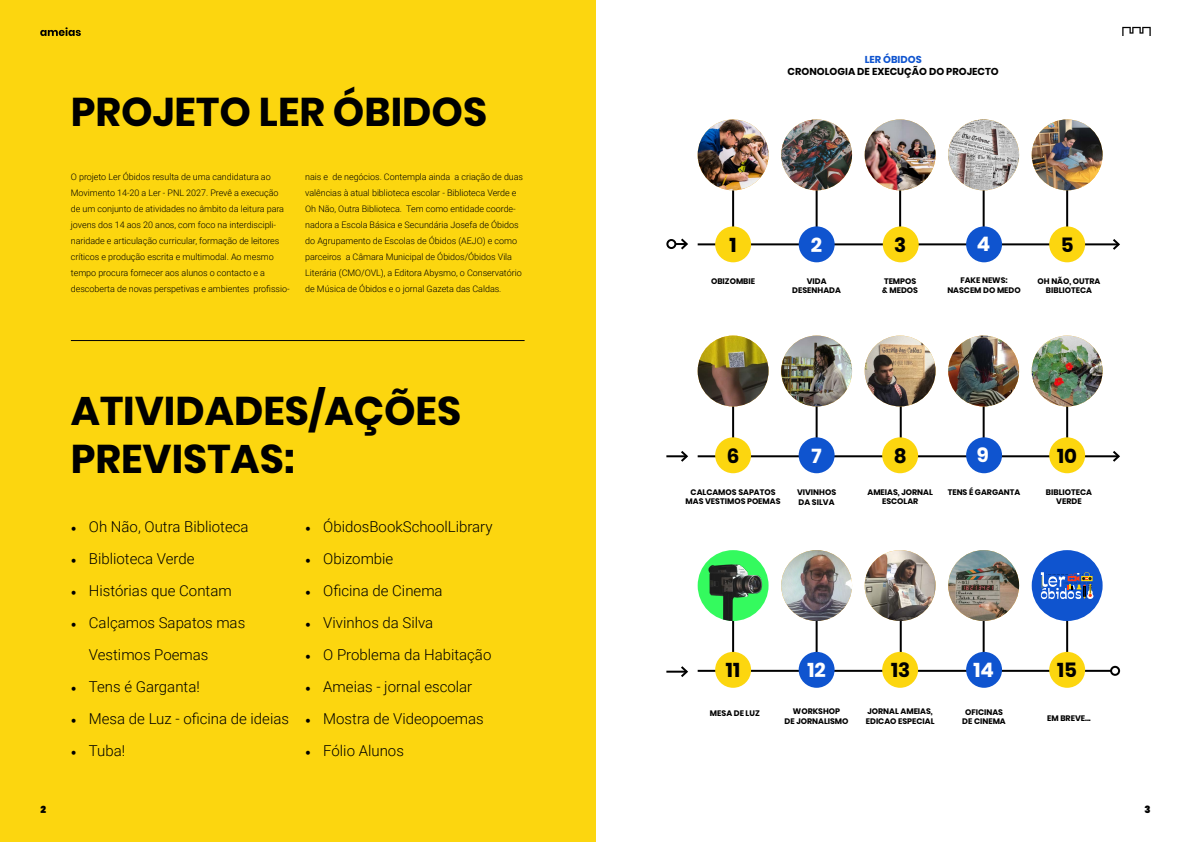
<style>
.page{position:relative;width:1191px;height:842px;background:#fff}
.page>*{position:absolute;margin:0;border:0;box-sizing:border-box;transform-origin:0 0}
.t1{font:700 40px/48px "Poppins";color:#000}
.t2{font:700 20px "Poppins";color:#000}
.t3{font:700 20px "Poppins";color:#fff}
.t4{font:300 15px/32px "Roboto";color:#000}
.t5{font:700 10px "Poppins";color:#000}
.t6{font:700 10px "Poppins";color:#0f54cf}
.t7{font:900 10px "Poppins";color:#000}
.t8{font:300 9px/16px "Roboto";letter-spacing:-.005em;color:#000}
.t9{font:700 8px/9.6px "Poppins";color:#000;text-align:center}
.s1{font-family:"Minion Pro";font-weight:400}
</style>
<div class="page">
<div style="left:0;top:0;width:595px;height:842px;background:#fcd60f"></div>
<svg style="left:40px;top:27px;width:41px;height:9px"></svg>
<svg style="left:1122px;top:27px;width:28px;height:9px"></svg>
<hr style="left:666px;top:455px;width:20px;height:2px;background:#000">
<svg style="left:679px;top:451px;width:9px;height:11px"></svg>
<hr style="left:666px;top:671px;width:20px;height:2px;background:#000">
<svg style="left:679px;top:666px;width:9px;height:11px"></svg>
<div style="left:666px;top:239px;width:10px;height:10px;border:2px solid #000;border-radius:50%"></div>
<svg style="left:675px;top:238px;width:13px;height:12px"></svg>
<hr style="left:697px;top:455px;width:421px;height:2px;background:#000">
<svg style="left:1110px;top:451px;width:10px;height:11px"></svg>
<hr style="left:697px;top:243px;width:421px;height:2px;background:#000">
<svg style="left:1110px;top:239px;width:10px;height:11px"></svg>
<hr style="left:697px;top:670px;width:414px;height:2px;background:#000">
<div style="left:1110px;top:666px;width:10px;height:10px;border:2px solid #000;border-radius:50%"></div>
<hr style="left:732px;top:186px;width:2px;height:59px;background:#000">
<hr style="left:732px;top:397px;width:2px;height:59px;background:#000">
<hr style="left:732px;top:611px;width:2px;height:60px;background:#000">
<hr style="left:815px;top:186px;width:2px;height:59px;background:#000">
<hr style="left:815px;top:397px;width:2px;height:59px;background:#000">
<hr style="left:815px;top:611px;width:2px;height:60px;background:#000">
<hr style="left:899px;top:186px;width:2px;height:59px;background:#000">
<hr style="left:899px;top:397px;width:2px;height:59px;background:#000">
<hr style="left:899px;top:611px;width:2px;height:60px;background:#000">
<hr style="left:982px;top:186px;width:2px;height:59px;background:#000">
<hr style="left:982px;top:397px;width:2px;height:59px;background:#000">
<hr style="left:982px;top:611px;width:2px;height:60px;background:#000">
<hr style="left:1066px;top:186px;width:2px;height:59px;background:#000">
<hr style="left:1066px;top:397px;width:2px;height:59px;background:#000">
<hr style="left:1066px;top:611px;width:2px;height:60px;background:#000">
<hr style="left:71px;top:340px;width:453px;height:1px;background:#000">
<div style="left:1049px;top:226px;width:36px;height:36px;background:#fcd60f;border-radius:50%"></div>
<div style="left:1049px;top:437px;width:36px;height:36px;background:#fcd60f;border-radius:50%"></div>
<div style="left:1049px;top:652px;width:36px;height:36px;background:#fcd60f;border-radius:50%"></div>
<div style="left:966px;top:226px;width:36px;height:36px;background:#0f54cf;border-radius:50%"></div>
<div style="left:966px;top:437px;width:36px;height:36px;background:#0f54cf;border-radius:50%"></div>
<div style="left:966px;top:652px;width:36px;height:36px;background:#0f54cf;border-radius:50%"></div>
<div style="left:882px;top:226px;width:36px;height:36px;background:#fcd60f;border-radius:50%"></div>
<div style="left:882px;top:437px;width:36px;height:36px;background:#fcd60f;border-radius:50%"></div>
<div style="left:882px;top:652px;width:36px;height:36px;background:#fcd60f;border-radius:50%"></div>
<div style="left:798px;top:226px;width:36px;height:36px;background:#0f54cf;border-radius:50%"></div>
<div style="left:798px;top:437px;width:36px;height:36px;background:#0f54cf;border-radius:50%"></div>
<div style="left:798px;top:652px;width:36px;height:36px;background:#0f54cf;border-radius:50%"></div>
<div style="left:715px;top:226px;width:36px;height:36px;background:#fcd60f;border-radius:50%"></div>
<div style="left:715px;top:437px;width:36px;height:36px;background:#fcd60f;border-radius:50%"></div>
<div style="left:715px;top:652px;width:36px;height:36px;background:#fcd60f;border-radius:50%"></div>
<img style="left:697px;top:119px;width:71px;height:71px;border-radius:35px">
<img style="left:697px;top:336px;width:71px;height:70px;border-radius:35px">
<img style="left:697px;top:550px;width:71px;height:71px;border-radius:35px">
<img style="left:864px;top:119px;width:71px;height:71px;border-radius:35px">
<img style="left:864px;top:336px;width:71px;height:70px;border-radius:35px">
<img style="left:864px;top:550px;width:71px;height:71px;border-radius:35px">
<img style="left:1031px;top:119px;width:71px;height:71px;border-radius:35px">
<img style="left:1031px;top:336px;width:71px;height:70px;border-radius:35px">
<div style="left:1031px;top:550px;width:71px;height:71px;background:#0f54cf;border-radius:50%"></div>
<img style="left:781px;top:119px;width:71px;height:71px;border-radius:35px">
<img style="left:781px;top:336px;width:71px;height:70px;border-radius:35px">
<img style="left:781px;top:550px;width:71px;height:71px;border-radius:35px">
<img style="left:948px;top:119px;width:71px;height:71px;border-radius:35px">
<img style="left:948px;top:336px;width:71px;height:70px;border-radius:35px">
<img style="left:948px;top:550px;width:71px;height:71px;border-radius:35px">
<svg style="left:1040px;top:572px;width:53px;height:27px"></svg>
<h1 class="t1" style="left:71px;top:88px;width:418px">PROJETO LER ÓBIDOS</h1>
<p class="t8" style="left:71px;top:168px;width:220px">O projeto Ler Óbidos resulta de uma candidatura ao Movimento 14-20 a Ler - PNL 2027. Prevê a execução de um conjunto de atividades no âmbito da leitura para jovens dos 14 aos 20 anos, com foco na interdiscipli&shy;naridade e articulação curricular, formação de leitores críticos e produção escrita e multimodal. Ao mesmo tempo procura fornecer aos alunos o contacto e a descoberta de novas perspetivas e ambientes profissio-</p>
<p class="t8" style="left:305px;top:168px;width:219px">nais e de negócios. Contempla ainda a criação de duas valências à atual biblioteca escolar - Biblioteca Verde e Oh Não, Outra Biblioteca. Tem como entidade coorde&shy;nadora a Escola Básica e Secundária Josefa de Óbidos do Agrupamento de Escolas de Óbidos (AEJO) e como parceiros a Câmara Municipal de Óbidos/Óbidos Vila Literária (CMO/OVL), a Editora Abysmo, o Conservatório de Música de Óbidos e o jornal Gazeta das Caldas.</p>
<h1 class="t1" style="left:71px;top:387px;width:392px">ATIVIDADES/AÇÕES<br>PREVISTAS:</h1>
<h3 class="t4" style="left:71px;top:510px;width:179px"><span class="s1">•</span> Oh Não, Outra Biblioteca</h3>
<h3 class="t4" style="left:71px;top:542px;width:125px"><span class="s1">•</span> Biblioteca Verde</h3>
<h3 class="t4" style="left:71px;top:574px;width:162px"><span class="s1">•</span> Histórias que Contam</h3>
<h3 class="t4" style="left:89px;top:606px;width:158px;text-indent:-18px"><span class="s1">•</span> Calçamos Sapatos mas<br>Vestimos Poemas</h3>
<h3 class="t4" style="left:71px;top:670px;width:130px"><span class="s1">•</span> Tens é Garganta!</h3>
<h3 class="t4" style="left:71px;top:702px;width:220px"><span class="s1">•</span> Mesa de Luz - oficina de ideias</h3>
<h3 class="t4" style="left:71px;top:734px;width:56px"><span class="s1">•</span> Tuba!</h3>
<h3 class="t4" style="left:305px;top:510px;width:189px"><span class="s1">•</span> ÓbidosBookSchoolLibrary</h3>
<h3 class="t4" style="left:305px;top:542px;width:90px"><span class="s1">•</span> Obizombie</h3>
<h3 class="t4" style="left:305px;top:574px;width:139px"><span class="s1">•</span> Oficina de Cinema</h3>
<h3 class="t4" style="left:305px;top:606px;width:130px"><span class="s1">•</span> Vivinhos da Silva</h3>
<h3 class="t4" style="left:305px;top:638px;width:188px"><span class="s1">•</span> O Problema da Habitação</h3>
<h3 class="t4" style="left:305px;top:670px;width:169px"><span class="s1">•</span> Ameias - jornal escolar</h3>
<h3 class="t4" style="left:305px;top:702px;width:180px"><span class="s1">•</span> Mostra de Videopoemas</h3>
<h3 class="t4" style="left:305px;top:734px;width:100px"><span class="s1">•</span> Fólio Alunos</h3>
<p class="t6" style="left:864px;top:53px;width:59px">LER ÓBIDOS</p>
<p class="t5" style="left:787px;top:65px;width:213px">CRONOLOGIA DE EXECUÇÃO DO PROJECTO</p>
<h2 class="t2" style="left:729px;top:233px;width:9px">1</h2>
<p class="t9" style="left:711px;top:276px;width:46px">OBIZOMBIE</p>
<h2 class="t3" style="left:811px;top:233px;width:13px">2</h2>
<p class="t9" style="left:792px;top:276px;width:50px">VIDA<br>DESENHADA</p>
<h2 class="t2" style="left:894px;top:233px;width:14px">3</h2>
<p class="t9" style="left:882px;top:276px;width:37px;text-align:left">TEMPOS &amp; MEDOS</p>
<h2 class="t3" style="left:977px;top:232px;width:15px">4</h2>
<p class="t9" style="left:947px;top:276px;width:75px">FAKE NEWS:<br>NASCEM DO MEDO</p>
<h2 class="t2" style="left:1060px;top:233px;width:14px">5</h2>
<p class="t9" style="left:1037px;top:276px;width:64px">OH NÃO, OUTRA<br>BIBLIOTECA</p>
<h2 class="t2" style="left:727px;top:444px;width:14px">6</h2>
<p class="t9" style="left:685px;top:487px;width:96px">CALCAMOS SAPATOS<br>MAS VESTIMOS POEMAS</p>
<h2 class="t3" style="left:811px;top:444px;width:12px">7</h2>
<p class="t9" style="left:797px;top:487px;width:41px;text-align:left">VIVINHOS<br>DA SILVA</p>
<h2 class="t2" style="left:893px;top:444px;width:14px">8</h2>
<p class="t9" style="left:867px;top:487px;width:67px">AMEIAS, JORNAL<br>ESCOLAR</p>
<h2 class="t3" style="left:977px;top:443px;width:14px">9</h2>
<p class="t9" style="left:947px;top:487px;width:74px">TENS É GARGANTA</p>
<h2 class="t2" style="left:1057px;top:444px;width:21px">10</h2>
<p class="t9" style="left:1046px;top:487px;width:48px">BIBLIOTECA<br>VERDE</p>
<h2 class="t2" style="left:726px;top:658px;width:16px">11</h2>
<h2 class="t3" style="left:807px;top:658px;width:20px">12</h2>
<h2 class="t2" style="left:891px;top:658px;width:21px">13</h2>
<h2 class="t3" style="left:973px;top:658px;width:22px">14</h2>
<h2 class="t2" style="left:1057px;top:658px;width:21px">15</h2>
<p class="t9" style="left:710px;top:708px;width:51px">MESA DE LUZ</p>
<p class="t9" style="left:784px;top:707px;width:65px">WORKSHOP<br>DE JORNALISMO</p>
<p class="t9" style="left:866px;top:707px;width:70px;text-align:left">JORNAL AMEIAS,<br>EDICAO ESPECIAL</p>
<p class="t9" style="left:962px;top:707px;width:45px">OFICINAS<br>DE CINEMA</p>
<p class="t9" style="left:1047px;top:713px;width:45px">EM BREVE...</p>
<p class="t7" style="left:40px;top:803px;width:7px">2</p>
<p class="t7" style="left:1144px;top:804px;width:8px">3</p>
</div>
